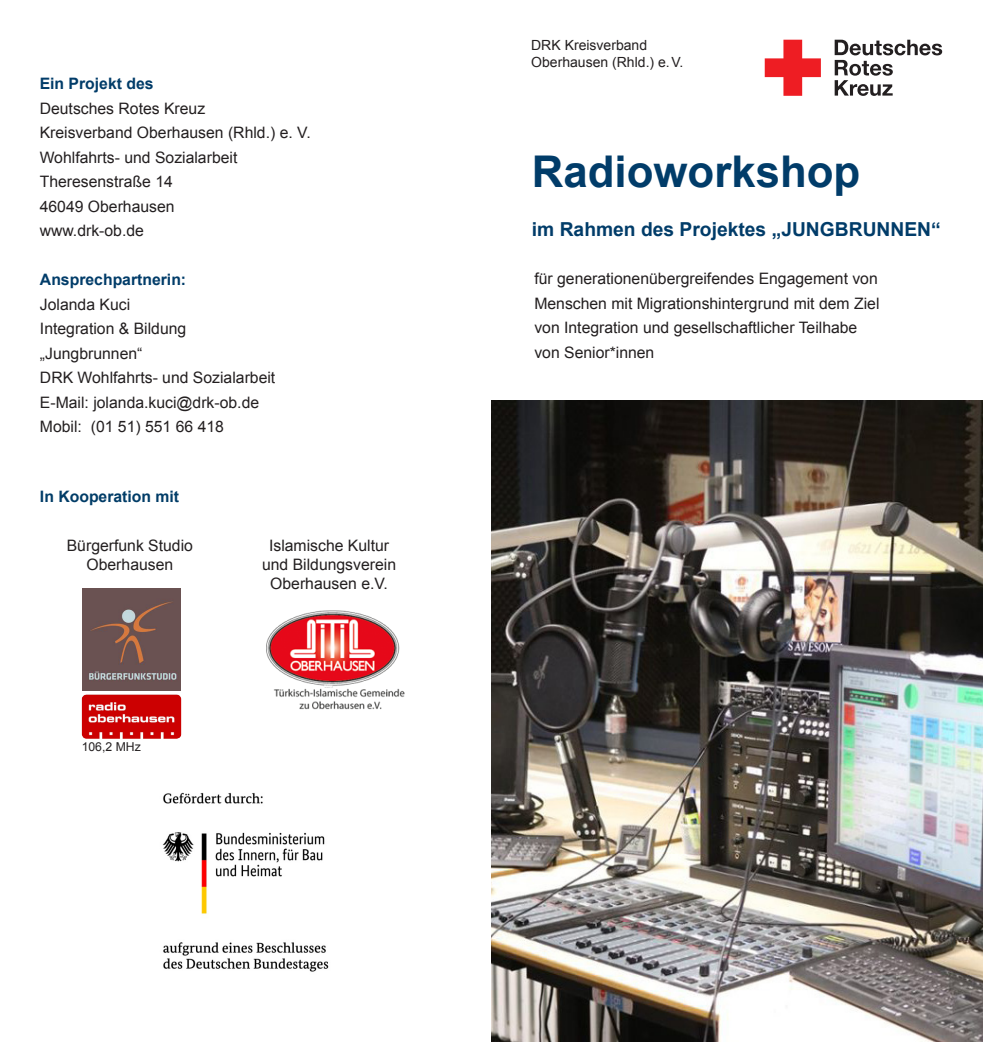
<style>
.page{position:relative;width:983px;height:1042px;background:#fff}
.page>*{position:absolute;margin:0;border:0;box-sizing:border-box;transform-origin:0 0}
.Headline{font:700 43.75px "Arial";color:#013c69}
.Headline-2{font:700 19.25px "Arial";color:#013c69}
.Fließtext_Innenseite{font:15.75px/18.9px "Arial";color:#231f20;text-align:center}
.Fließtext_Innenseite-2{font:700 15.75px "Arial";color:#013c69}
.t1{font:700 15.75px "Arial";color:#003c67}
.Absender{font:14px "Arial";color:#231f20}
.t2{font:12.25px "Arial";color:#231f20}
</style>
<div class="page">
<img style="left:491px;top:401px;width:491px;height:641px">
<img style="left:82px;top:589px;width:99px;height:101px">
<img style="left:266px;top:610px;width:139px;height:100px">
<img style="left:162px;top:792px;width:167px;height:180px">
<img style="left:82px;top:694px;width:99px;height:45px">
<svg style="left:764px;top:40px;width:56px;height:56px"></svg>
<svg style="left:834px;top:40px;width:107px;height:56px"></svg>
<p class="Fließtext_Innenseite-2" style="left:40px;top:73px;width:115px">Ein Projekt des</p>
<p class="Fließtext_Innenseite" style="left:40px;top:99px;width:167px">Deutsches Rotes Kreuz</p>
<p class="Fließtext_Innenseite" style="left:40px;top:123px;width:272px">Kreisverband Oberhausen (Rhld.) e. V.</p>
<p class="Fließtext_Innenseite" style="left:40px;top:148px;width:199px">Wohlfahrts- und Sozialarbeit</p>
<p class="Fließtext_Innenseite" style="left:40px;top:172px;width:135px">Theresenstraße 14</p>
<p class="Fließtext_Innenseite" style="left:40px;top:197px;width:136px">46049 Oberhausen</p>
<p class="Fließtext_Innenseite" style="left:40px;top:221px;width:106px">www.drk-ob.de</p>
<p class="Fließtext_Innenseite-2" style="left:40px;top:269px;width:148px">Ansprechpartnerin:</p>
<p class="Fließtext_Innenseite" style="left:40px;top:295px;width:92px">Jolanda Kuci</p>
<p class="Fließtext_Innenseite" style="left:40px;top:319px;width:148px">Integration &amp; Bildung</p>
<p class="Fließtext_Innenseite" style="left:40px;top:341px;width:237px;line-height:24.5px;text-align:left">„Jungbrunnen“<br>DRK Wohlfahrts- und Sozialarbeit</p>
<p class="Fließtext_Innenseite" style="left:40px;top:393px;width:221px">E-Mail: jolanda.kuci@drk-ob.de</p>
<p class="Fließtext_Innenseite" style="left:40px;top:417px;width:185px">Mobil: (01 51) 551 66 418</p>
<p class="t1" style="left:40px;top:485px;width:141px">In Kooperation mit</p>
<p class="Fließtext_Innenseite" style="left:67px;top:536px;width:128px">Bürgerfunk Studio<br>Oberhausen</p>
<p class="Fließtext_Innenseite" style="left:262px;top:536px;width:135px">Islamische Kultur und Bildungsverein<br>Oberhausen e.V.</p>
<p class="t2" style="left:82px;top:738px;width:61px">106,2 MHz</p>
<p class="Absender" style="left:531px;top:35px;width:117px">DRK Kreisverband</p>
<p class="Absender" style="left:531px;top:53px;width:154px">Oberhausen (Rhld.) e.V.</p>
<p class="Headline" style="left:531px;top:141px;width:330px">Radioworkshop</p>
<p class="Headline-2" style="left:531px;top:216px;width:410px">im Rahmen des Projektes „JUNGBRUNNEN“</p>
<p class="Fließtext_Innenseite" style="left:534px;top:269px;width:345px">für generationenübergreifendes Engagement von</p>
<p class="Fließtext_Innenseite" style="left:534px;top:293px;width:346px">Menschen mit Migrationshintergrund mit dem Ziel</p>
<p class="Fließtext_Innenseite" style="left:534px;top:318px;width:324px">von Integration und gesellschaftlicher Teilhabe</p>
<p class="Fließtext_Innenseite" style="left:534px;top:342px;width:121px">von Senior*innen</p>
</div>
